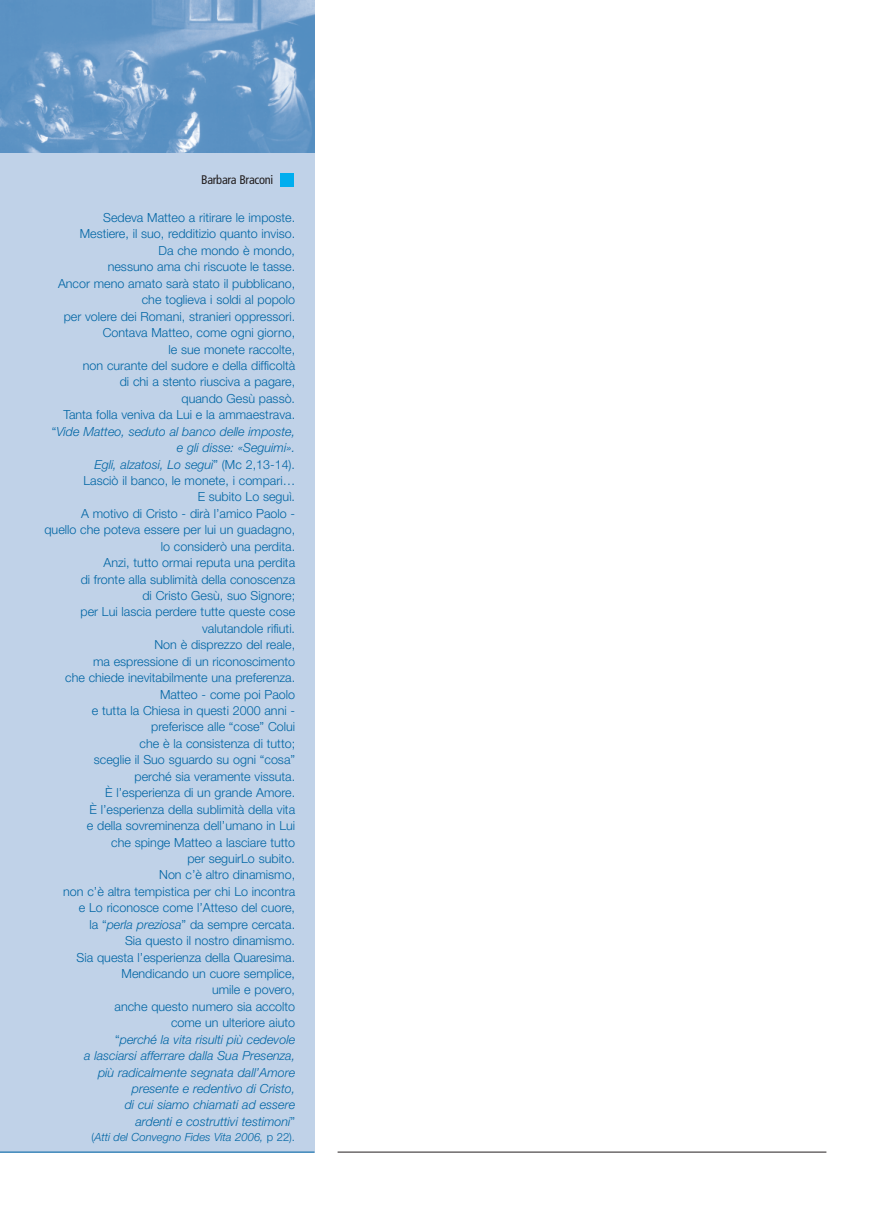
<style>
.page{position:relative;width:869px;height:1223px;background:#fff}
.page>*{position:absolute;margin:0;border:0;box-sizing:border-box;transform-origin:0 0}
.t1{font:300 12.5px/16.4px "Helvetica Neue";color:#0065a4;text-align:right}
.t2{font:condensed 12.5px "Frutiger";letter-spacing:-.025em;color:#231f20}
.t3{font:italic 300 11.25px "Helvetica Neue";color:#0065a4}
.s1{font-style:italic}
.s2{font-style:normal}
</style>
<div class="page">
<div style="left:0;top:0;width:314px;height:1152px;background:#c0d2e8"></div>
<hr style="left:337px;top:1151px;width:489px;height:1px;background:#231f20">
<hr style="left:0;top:1151px;width:314px;height:1px;background:#0065a4">
<img style="left:0;top:0;width:314px;height:152px">
<div style="left:280px;top:173px;width:14px;height:13px;background:#00aeef"></div>
<p class="t2" style="left:201px;top:174px;width:74px">Barbara Braconi</p>
<p class="t1" style="left:44px;top:210px;width:252px">Sedeva Matteo a ritirare le imposte.<br>Mestiere, il suo, redditizio quanto inviso.<br>Da che mondo è mondo,<br>nessuno ama chi riscuote le tasse.<br>Ancor meno amato sarà stato il pubblicano, che toglieva i soldi al popolo<br>per volere dei Romani, stranieri oppressori.<br>Contava Matteo, come ogni giorno,<br>le sue monete raccolte,<br>non curante del sudore e della difficoltà<br>di chi a stento riusciva a pagare,<br>quando Gesù passò.<br>Tanta folla veniva da Lui e la ammaestrava. “<span class="s1">Vide Matteo, seduto al banco delle imposte, e gli disse: «Seguimi».<br>Egli, alzatosi, Lo seguì</span>” (Mc 2,13-14).<br>Lasciò il banco, le monete, i compari…<br>E subito Lo seguì.<br>A motivo di Cristo - dirà l’amico Paolo -<br>quello che poteva essere per lui un guadagno, lo considerò una perdita.<br>Anzi, tutto ormai reputa una perdita<br>di fronte alla sublimità della conoscenza<br>di Cristo Gesù, suo Signore;<br>per Lui lascia perdere tutte queste cose valutandole rifiuti.<br>Non è disprezzo del reale,<br>ma espressione di un riconoscimento<br>che chiede inevitabilmente una preferenza.<br>Matteo - come poi Paolo<br>e tutta la Chiesa in questi 2000 anni - preferisce alle “cose” Colui<br>che è la consistenza di tutto;<br>sceglie il Suo sguardo su ogni “cosa”<br>perché sia veramente vissuta.<br>È l’esperienza di un grande Amore.<br>È l’esperienza della sublimità della vita<br>e della sovreminenza dell’umano in Lui<br>che spinge Matteo a lasciare tutto<br>per seguirLo subito.<br>Non c’è altro dinamismo,<br>non c’è altra tempistica per chi Lo incontra<br>e Lo riconosce come l’Atteso del cuore,<br>la “<span class="s1">perla preziosa</span>” da sempre cercata.<br>Sia questo il nostro dinamismo.<br>Sia questa l’esperienza della Quaresima.<br>Mendicando un cuore semplice,<br>umile e povero,<br>anche questo numero sia accolto<br>come un ulteriore aiuto<br>“<span class="s1">perché la vita risulti più cedevole<br>a lasciarsi afferrare dalla Sua Presenza,<br>più radicalmente segnata dall’Amore<br>presente e redentivo di Cristo,<br>di cui siamo chiamati ad essere<br>ardenti e costruttivi testimoni</span>”</p>
<p class="t3" style="left:92px;top:1133px;width:205px"><span class="s2">(</span>Atti del Convegno Fides Vita 2006, <span class="s2">p 22).</span></p>
</div>
